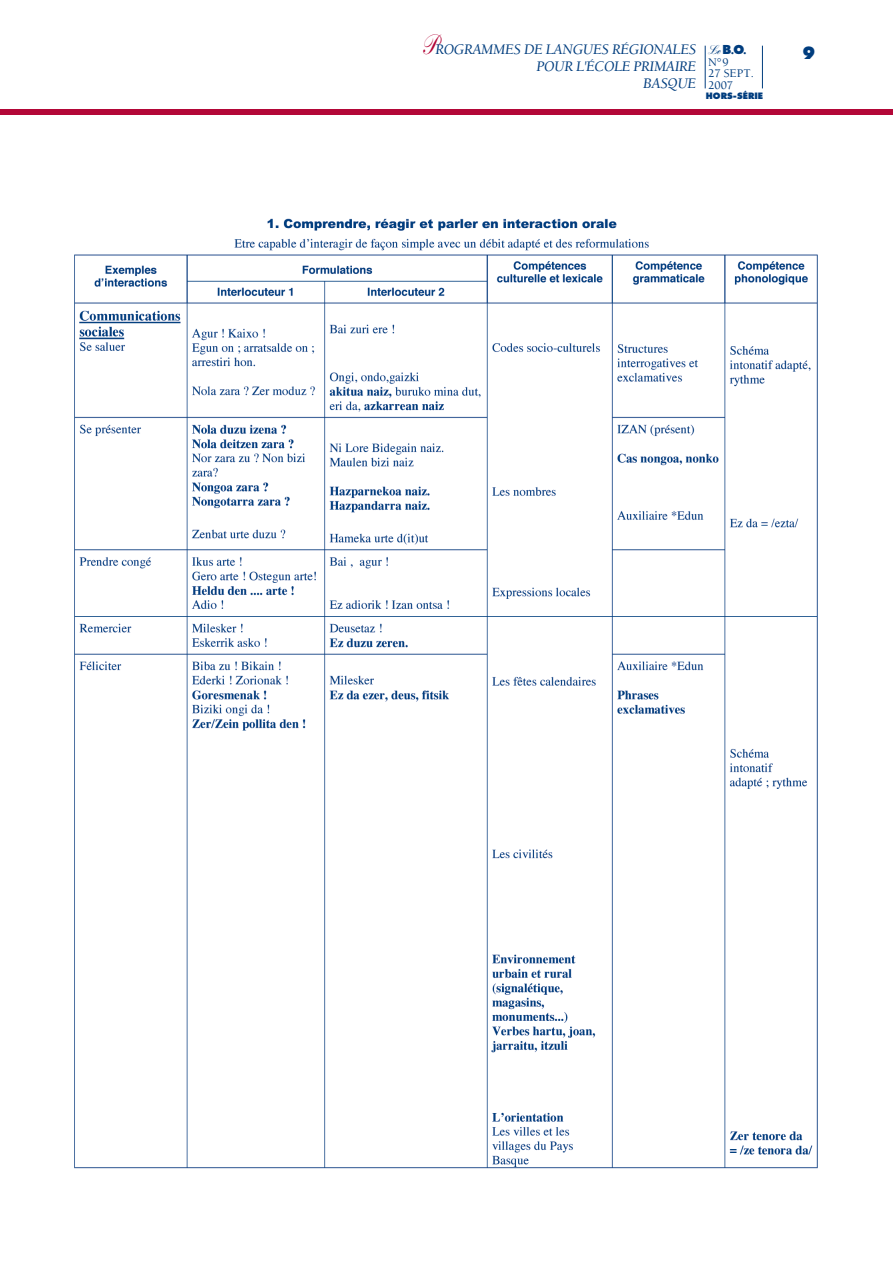
<style>
.page{position:relative;width:893px;height:1263px;background:#fff}
.page>*{position:absolute;margin:0;border:0;box-sizing:border-box;transform-origin:0 0}
.t1{font:800 16.5px "Futura";color:#003d7e;scale:.94 1}
.t2{font:italic 15px/16.8px "Berkeley";letter-spacing:-.02em;color:#003d7e;text-align:right}
.t3{font:500 12px/11.7px "Berkeley";color:#003d7e}
.t4{font:900 12px "Kuenstler Script";color:#003d7e;scale:.8 1}
.t5{font:800 8.55px "Futura";color:#003d7e}
.s1{font-family:"Kuenstler Script";font-weight:900;font-style:normal;font-size:27px;color:#b30738}
.s2{font-family:"Futura";font-weight:800}
</style>
<div class="page">
<div style="left:0;top:109px;width:892px;height:6px;background:#b30738"></div>
<hr style="left:704px;top:46px;width:1px;height:42px;background:#003d7e">
<hr style="left:762px;top:46px;width:1px;height:42px;background:#003d7e">
<img style="left:74px;top:218px;width:744px;height:951px">
<p class="t2" style="left:422px;top:43px;width:275px"><span class="s1">P</span>ROGRAMMES DE LANGUES RÉGIONALES<br>POUR L'ÉCOLE PRIMAIRE<br>BASQUE</p>
<p class="t4" style="left:708px;top:47px;width:49px">Le <span class="s2">B</span><span class="s2">.</span><span class="s2">O</span><span class="s2">.</span></p>
<p class="t1" style="left:802px;top:46px;width:15px">9</p>
<p class="t3" style="left:708px;top:57px;width:47px">N°9<br>27 SEPT.<br>2007</p>
<p class="t5" style="left:706px;top:92px;width:59px">HORS-SÉRIE</p>
</div>
